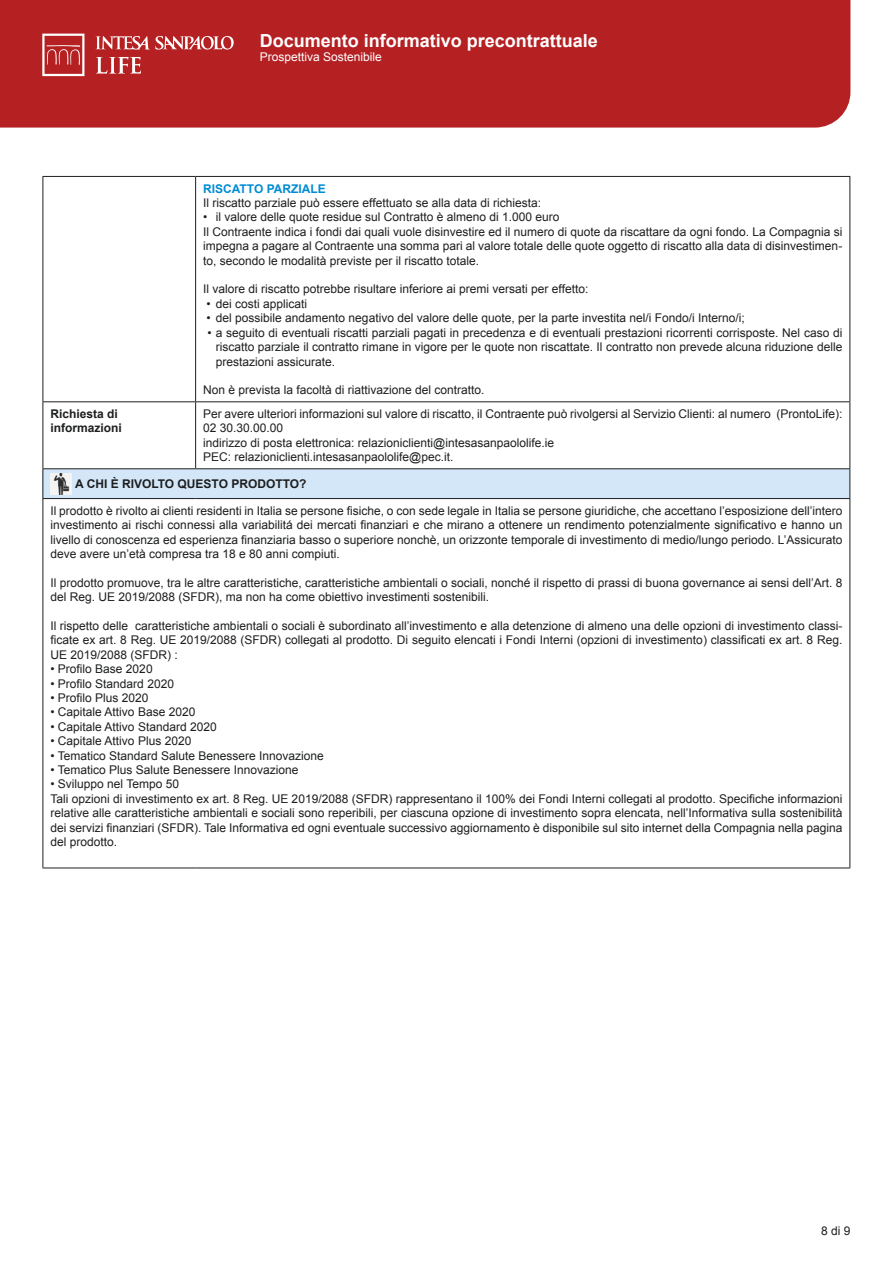
<style>
.page{position:relative;width:893px;height:1263px;background:#fff}
.page>*{position:absolute;margin:0;border:0;box-sizing:border-box;transform-origin:0 0}
.t1{font:18px "Arial Bold MT3";color:#fff}
.t2{font:12px/14.4px "Arial MT2";color:#1d1e1f}
.t3{font:12px/14.4px "Arial";color:#1d1e1f}
.t4{font:700 12px/14.4px "Arial";color:#1d1e1f}
.t5{font:12px "Arial MT3";color:#fff}
.t6{font:700 12px "Arial";color:#008cd3}
</style>
<div class="page">
<div style="left:0;top:0;width:850px;height:128px;background:#b52123"></div>
<svg style="left:42px;top:34px;width:192px;height:42px;background:#c14648"></svg>
<div style="left:43px;top:469px;width:807px;height:30px;background:#d4e7f8"></div>
<hr style="left:43px;top:176px;width:153px;height:1px;background:#1d1e1f">
<hr style="left:43px;top:177px;width:1px;height:224px;background:#1d1e1f">
<hr style="left:196px;top:176px;width:654px;height:1px;background:#1d1e1f">
<hr style="left:195px;top:177px;width:1px;height:224px;background:#1d1e1f">
<hr style="left:849px;top:177px;width:1px;height:224px;background:#1d1e1f">
<hr style="left:43px;top:401px;width:153px;height:1px;background:#1d1e1f">
<hr style="left:43px;top:402px;width:1px;height:66px;background:#1d1e1f">
<hr style="left:196px;top:401px;width:654px;height:1px;background:#1d1e1f">
<hr style="left:195px;top:402px;width:1px;height:66px;background:#1d1e1f">
<hr style="left:849px;top:402px;width:1px;height:66px;background:#1d1e1f">
<hr style="left:43px;top:468px;width:153px;height:1px;background:#1d1e1f">
<svg style="left:43px;top:469px;width:1px;height:29px"></svg>
<hr style="left:196px;top:468px;width:654px;height:1px;background:#1d1e1f">
<svg style="left:849px;top:469px;width:1px;height:29px"></svg>
<hr style="left:43px;top:498px;width:153px;height:1px;background:#1d1e1f">
<hr style="left:43px;top:499px;width:1px;height:368px;background:#1d1e1f">
<hr style="left:196px;top:498px;width:654px;height:1px;background:#1d1e1f">
<hr style="left:849px;top:499px;width:1px;height:368px;background:#1d1e1f">
<hr style="left:43px;top:867px;width:153px;height:1px;background:#1d1e1f">
<hr style="left:196px;top:867px;width:654px;height:1px;background:#1d1e1f">
<img style="left:50px;top:473px;width:22px;height:21px">
<h1 class="t1" style="left:260px;top:29px;width:340px">Documento informativo precontrattuale</h1>
<p class="t5" style="left:260px;top:49px;width:124px">Prospettiva Sostenibile</p>
<p class="t6" style="left:203px;top:181px;width:124px">RISCATTO PARZIALE</p>
<p class="t2" style="left:203px;top:196px;width:339px">Il riscatto parziale può essere effettuato se alla data di richiesta:</p>
<p class="t2" style="left:203px;top:210px;width:641px">• il valore delle quote residue sul Contratto è almeno di 1.000 euro<br>Il Contraente indica i fondi dai quali vuole disinvestire ed il numero di quote da riscattare da ogni fondo. La Compagnia si impegna a pagare al Contraente una somma pari al valore totale delle quote oggetto di riscatto alla data di disinvestimen&shy;to, secondo le modalità previste per il riscatto totale.</p>
<p class="t2" style="left:203px;top:282px;width:387px">Il valore di riscatto potrebbe risultare inferiore ai premi versati per effetto:</p>
<p class="t2" style="left:206px;top:297px;width:102px">• dei costi applicati</p>
<p class="t2" style="left:206px;top:311px;width:540px">• del possibile andamento negativo del valore delle quote, per la parte investita nel/i Fondo/i Interno/i;</p>
<p class="t3" style="left:207px;top:325px;width:636px">• a seguito di eventuali riscatti parziali pagati in precedenza e di eventuali prestazioni ricorrenti corrisposte. Nel caso di</p>
<p class="t2" style="left:216px;top:340px;width:628px">riscatto parziale il contratto rimane in vigore per le quote non riscattate. Il contratto non prevede alcuna riduzione delle prestazioni assicurate.</p>
<p class="t3" style="left:203px;top:383px;width:283px">Non è prevista la facoltà di riattivazione del contratto.</p>
<p class="t4" style="left:50px;top:407px;width:73px">Richiesta di informazioni</p>
<p class="t2" style="left:203px;top:407px;width:641px">Per avere ulteriori informazioni sul valore di riscatto, il Contraente può rivolgersi al Servizio Clienti: al numero (ProntoLife):<br>02 30.30.00.00</p>
<p class="t3" style="left:203px;top:436px;width:352px">indirizzo di posta elettronica: relazioniclienti@intesasanpaololife.ie<br>PEC: relazioniclienti.intesasanpaololife@pec.it.</p>
<p class="t4" style="left:75px;top:477px;width:233px">A CHI È RIVOLTO QUESTO PRODOTTO?</p>
<p class="t3" style="left:50px;top:503px;width:793px;text-align:justify">Il prodotto è rivolto ai clienti residenti in Italia se persone fisiche, o con sede legale in Italia se persone giuridiche, che accettano l’esposizione dell’intero investimento ai rischi connessi alla variabilitá dei mercati finanziari e che mirano a ottenere un rendimento potenzialmente significativo e hanno un livello di conoscenza ed esperienza finanziaria basso o superiore nonchè, un orizzonte temporale di investimento di medio/lungo periodo. L’Assicurato</p>
<p class="t2" style="left:50px;top:547px;width:291px">deve avere un’età compresa tra 18 e 80 anni compiuti.</p>
<p class="t2" style="left:50px;top:575px;width:793px">Il prodotto promuove, tra le altre caratteristiche, caratteristiche ambientali o sociali, nonché il rispetto di prassi di buona governance ai sensi dell’Art. 8</p>
<p class="t3" style="left:50px;top:590px;width:440px">del Reg. UE 2019/2088 (SFDR), ma non ha come obiettivo investimenti sostenibili.</p>
<p class="t2" style="left:50px;top:619px;width:793px">Il rispetto delle caratteristiche ambientali o sociali è subordinato all’investimento e alla detenzione di almeno una delle opzioni di investimento classi-</p>
<p class="t3" style="left:50px;top:633px;width:793px">ficate ex art. 8 Reg. UE 2019/2088 (SFDR) collegati al prodotto. Di seguito elencati i Fondi Interni (opzioni di investimento) classificati ex art. 8 Reg.<br>UE 2019/2088 (SFDR) :</p>
<p class="t3" style="left:50px;top:662px;width:104px">• Profilo Base 2020</p>
<p class="t3" style="left:50px;top:676px;width:125px">• Profilo Standard 2020</p>
<p class="t3" style="left:50px;top:691px;width:100px">• Profilo Plus 2020</p>
<p class="t2" style="left:50px;top:705px;width:146px">• Capitale Attivo Base 2020</p>
<p class="t2" style="left:50px;top:719px;width:168px">• Capitale Attivo Standard 2020</p>
<p class="t2" style="left:50px;top:734px;width:142px">• Capitale Attivo Plus 2020</p>
<p class="t2" style="left:50px;top:748px;width:275px">• Tematico Standard Salute Benessere Innovazione</p>
<p class="t2" style="left:50px;top:763px;width:250px">• Tematico Plus Salute Benessere Innovazione</p>
<p class="t2" style="left:50px;top:777px;width:130px">• Sviluppo nel Tempo 50</p>
<p class="t3" style="left:50px;top:791px;width:793px">Tali opzioni di investimento ex art. 8 Reg. UE 2019/2088 (SFDR) rappresentano il 100% dei Fondi Interni collegati al prodotto. Specifiche informazioni</p>
<p class="t2" style="left:50px;top:806px;width:793px">relative alle caratteristiche ambientali e sociali sono reperibili, per ciascuna opzione di investimento sopra elencata, nell’Informativa sulla sostenibilità</p>
<p class="t3" style="left:50px;top:820px;width:793px">dei servizi finanziari (SFDR). Tale Informativa ed ogni eventuale successivo aggiornamento è disponibile sul sito internet della Compagnia nella pagina</p>
<p class="t2" style="left:50px;top:835px;width:68px">del prodotto.</p>
<p class="t2" style="left:821px;top:1224px;width:31px">8 di 9</p>
</div>
